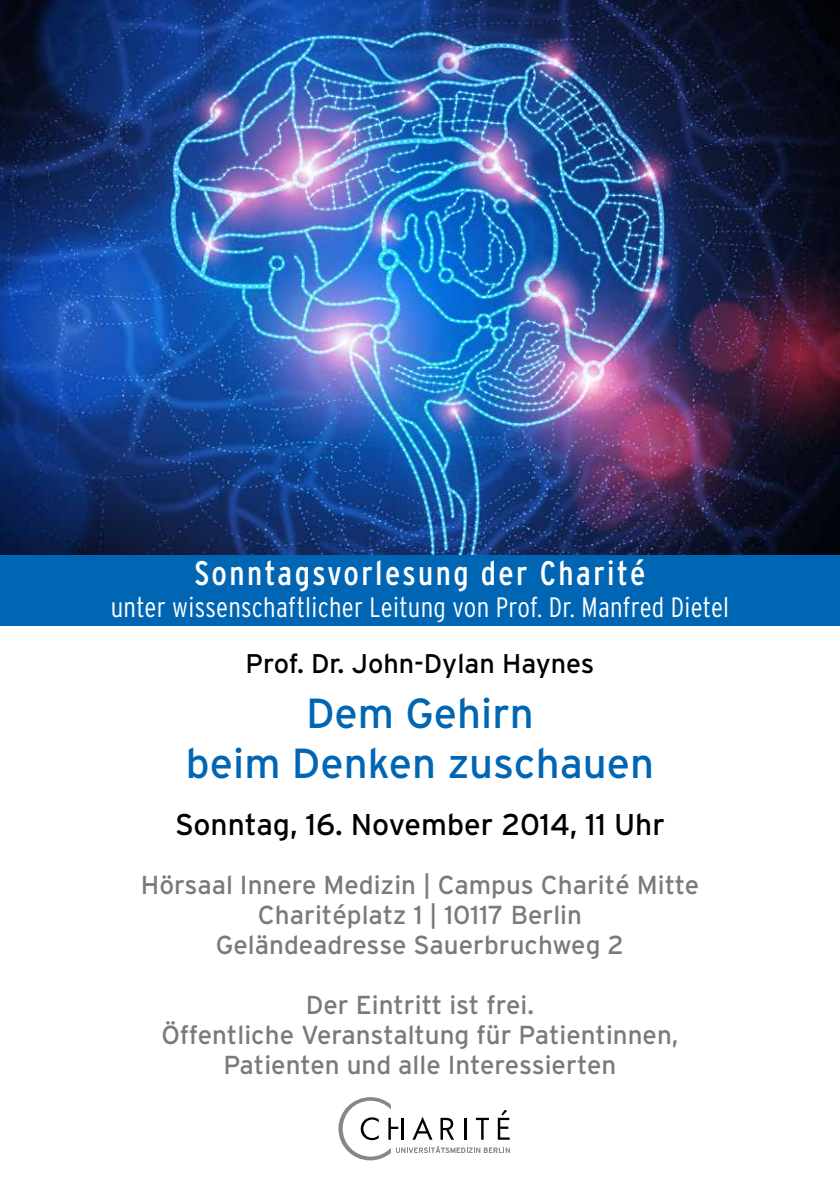
<style>
.page{position:relative;width:840px;height:1191px;background:#fff}
.page>*{position:absolute;margin:0;border:0;box-sizing:border-box;transform-origin:0 0}
.t1{font:42px/50px "Interstate";color:#0066b3;text-align:center}
.t2{font:condensed 34px "Interstate";letter-spacing:.07em;color:#fff}
.t3{font:30px "Interstate";color:#000}
.t4{font:300 condensed 28px "Interstate";letter-spacing:.01em;color:#fff}
.t5{font:27px "Interstate";color:#000}
.t6{font:26px/30px "Interstate";color:#787a7d;text-align:center}
</style>
<div class="page">
<svg style="left:338px;top:1097px;width:171px;height:63px"></svg>
<img style="left:0;top:0;width:839px;height:555px">
<div style="left:0;top:555px;width:839px;height:70px;background:#0066b3"></div>
<h2 class="t2" style="left:194px;top:554px;width:452px">Sonntagsvorlesung der Charité</h2>
<p class="t4" style="left:111px;top:591px;width:619px">unter wissenschaftlicher Leitung von Prof. Dr. Manfred Dietel</p>
<p class="t5" style="left:245px;top:648px;width:350px">Prof. Dr. John-Dylan Haynes</p>
<h1 class="t1" style="left:186px;top:688px;width:469px">Dem Gehirn<br>beim Denken zuschauen</h1>
<p class="t3" style="left:175px;top:808px;width:491px">Sonntag, 16. November 2014, 11 Uhr</p>
<p class="t6" style="left:141px;top:869px;width:559px">Hörsaal Innere Medizin | Campus Charité Mitte<br>Charitéplatz 1 | 10117 Berlin<br>Geländeadresse Sauerbruchweg 2</p>
<p class="t6" style="left:161px;top:989px;width:518px">Der Eintritt ist frei.<br>Öffentliche Veranstaltung für Patientinnen,<br>Patienten und alle Interessierten</p>
</div>
